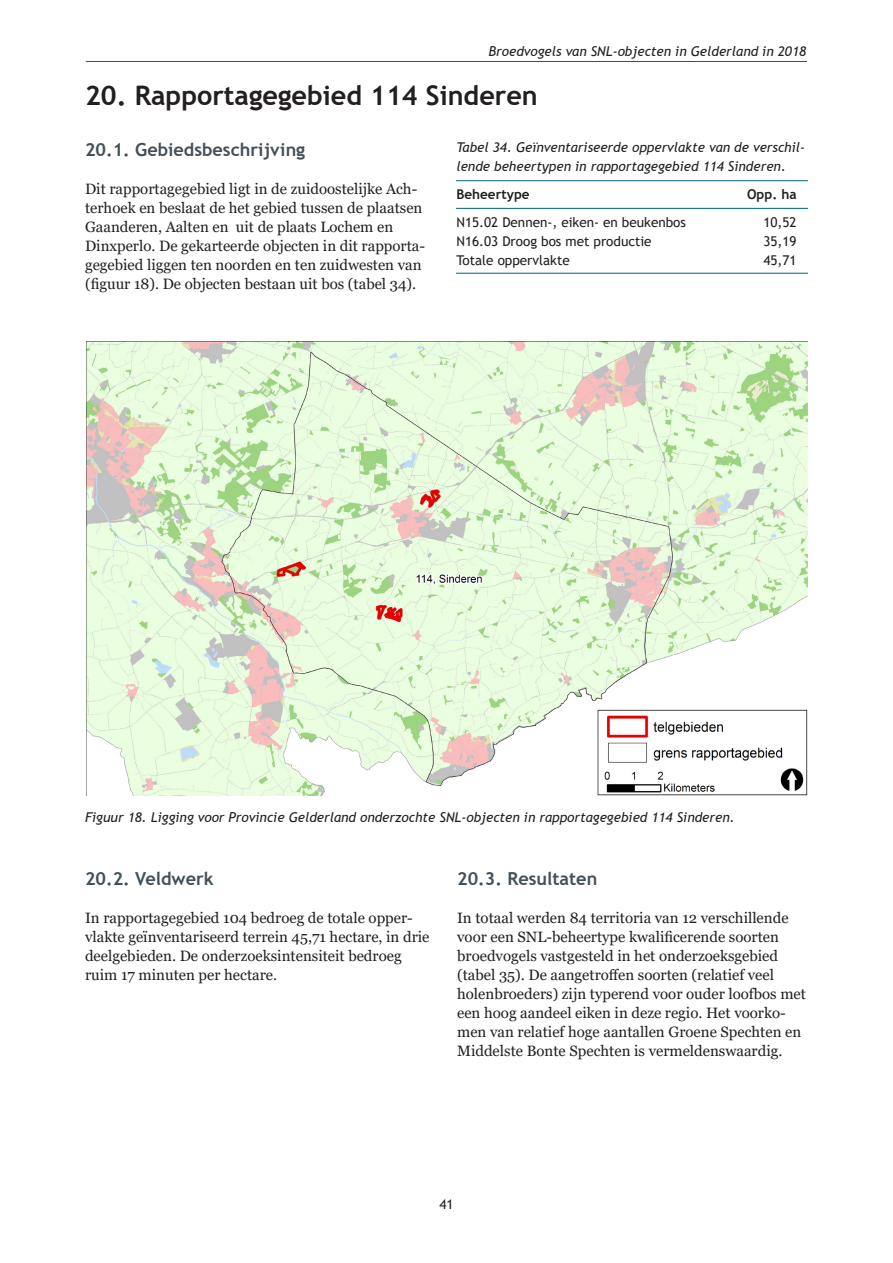
<style>
.page{position:relative;width:893px;height:1263px;background:#fff}
.page>*{position:absolute;margin:0;border:0;box-sizing:border-box;transform-origin:0 0}
.hoofdstuktitel{font:700 27px "Trebuchet MS";color:#231f20}
.paragraaf{font:700 18px "Trebuchet MS";color:#425159}
.hoofdtekst{font:15px/19px "Georgia";color:#231f20}
.tabel{font:italic 13.5px/19px "Trebuchet MS";color:#231f20}
.hoofdtekst-2{font:italic 13.5px "Trebuchet MS";color:#231f20}
.tabel-2{font:13.5px "Trebuchet MS";color:#231f20}
.tabel-3{font:700 13.5px "Trebuchet MS";color:#231f20}
</style>
<div class="page">
<hr style="left:86px;top:61px;width:721px;height:1px;background:#00657c">
<hr style="left:456px;top:180px;width:352px;height:1px;background:#00657c">
<hr style="left:456px;top:208px;width:352px;height:1px;background:#00657c">
<hr style="left:456px;top:273px;width:352px;height:1px;background:#00657c">
<img style="left:86px;top:341px;width:722px;height:454px">
<p class="tabel" style="left:489px;top:42px;width:319px">Broedvogels van SNL-objecten in Gelderland in 2018</p>
<p class="hoofdstuktitel" style="left:85px;top:78px;width:454px">20. Rapportagegebied 114 Sinderen</p>
<p class="paragraaf" style="left:85px;top:138px;width:222px">20.1. Gebiedsbeschrijving</p>
<p class="hoofdtekst" style="left:85px;top:179px;width:342px">Dit rapportagegebied ligt in de zuidoostelijke Ach&shy;terhoek en beslaat de het gebied tussen de plaatsen Gaanderen, Aalten en uit de plaats Lochem en Dinxperlo. De gekarteerde objecten in dit rapporta&shy;gegebied liggen ten noorden en ten zuidwesten van (figuur 18). De objecten bestaan uit bos (tabel 34).</p>
<p class="tabel" style="left:456px;top:138px;width:350px">Tabel 34. Geïnventariseerde oppervlakte van de verschil&shy;lende beheertypen in rapportagegebied 114 Sinderen.</p>
<p class="tabel-3" style="left:456px;top:186px;width:75px">Beheertype</p>
<p class="tabel-3" style="left:747px;top:186px;width:51px">Opp. ha</p>
<p class="tabel-2" style="left:456px;top:214px;width:231px">N15.02 Dennen-, eiken- en beukenbos</p>
<p class="tabel-2" style="left:763px;top:214px;width:35px">10,52</p>
<p class="tabel-2" style="left:456px;top:233px;width:197px">N16.03 Droog bos met productie</p>
<p class="tabel-2" style="left:763px;top:233px;width:35px">35,19</p>
<p class="tabel-2" style="left:456px;top:252px;width:115px">Totale oppervlakte</p>
<p class="tabel-2" style="left:763px;top:252px;width:35px">45,71</p>
<p class="hoofdtekst-2" style="left:85px;top:809px;width:651px">Figuur 18. Ligging voor Provincie Gelderland onderzochte SNL-objecten in rapportagegebied 114 Sinderen.</p>
<p class="paragraaf" style="left:85px;top:867px;width:130px">20.2. Veldwerk</p>
<p class="hoofdtekst" style="left:85px;top:909px;width:346px">In rapportagegebied 104 bedroeg de totale opper&shy;vlakte geïnventariseerd terrein 45,71 hectare, in drie deelgebieden. De onderzoeksintensiteit bedroeg ruim 17 minuten per hectare.</p>
<p class="paragraaf" style="left:457px;top:867px;width:142px">20.3. Resultaten</p>
<p class="hoofdtekst" style="left:457px;top:909px;width:350px">In totaal werden 84 territoria van 12 verschillende voor een SNL-beheertype kwalificerende soorten broedvogels vastgesteld in het onderzoeksgebied (tabel 35). De aangetroffen soorten (relatief veel holenbroeders) zijn typerend voor ouder loofbos met een hoog aandeel eiken in deze regio. Het voorko&shy;men van relatief hoge aantallen Groene Spechten en Middelste Bonte Spechten is vermeldenswaardig.</p>
<p class="tabel-2" style="left:439px;top:1195px;width:16px">41</p>
</div>
